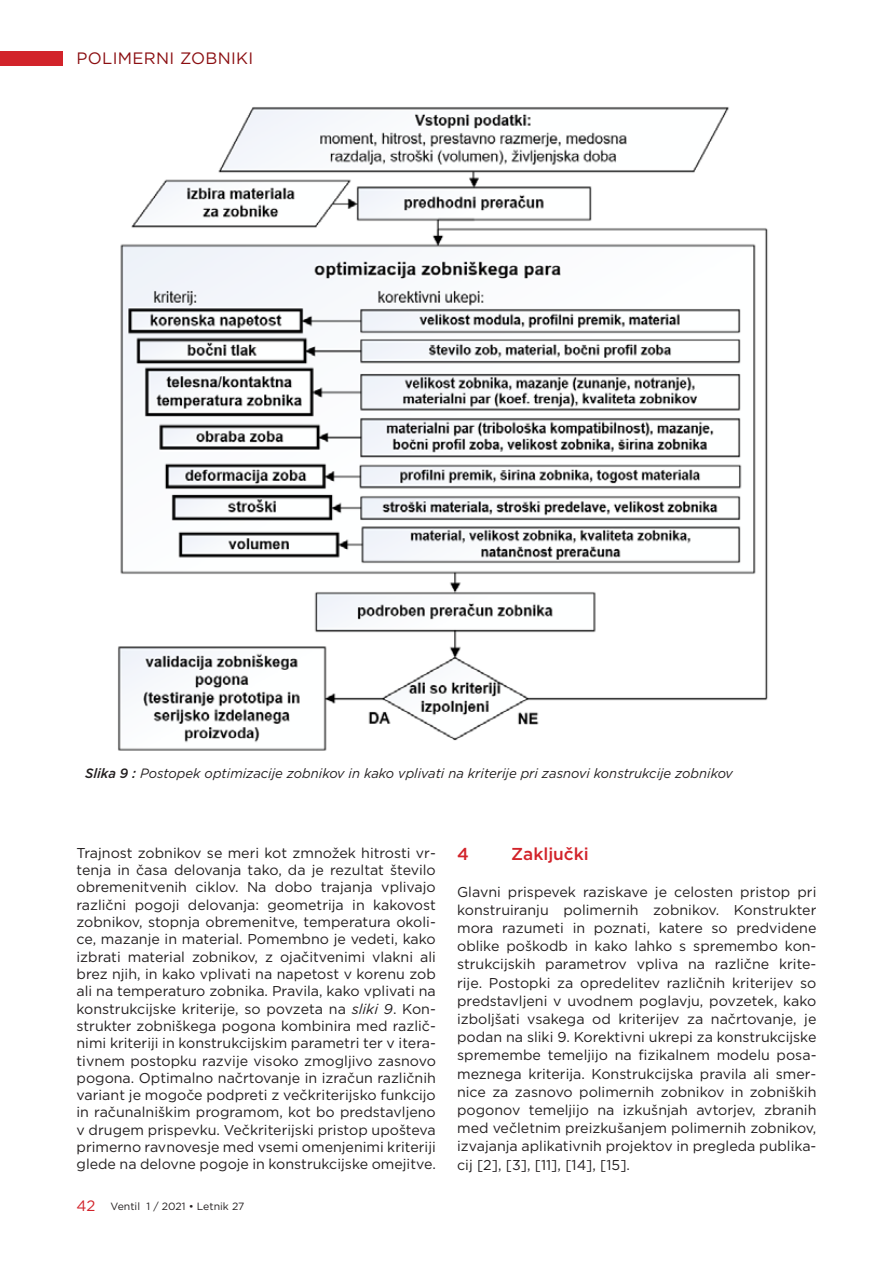
<style>
.page{position:relative;width:893px;height:1263px;background:#fff}
.page>*{position:absolute;margin:0;border:0;box-sizing:border-box;transform-origin:0 0}
.t1{font:500 17.25px "Gotham";color:#d2232a}
.t2{font:16.5px "Gotham";letter-spacing:.02em;color:#8b0e11}
.t3{font:14.25px/17.2px "Gotham";color:#231f20;text-align:justify}
.t4{font:italic 13.5px "Gotham";color:#231f20}
.t5{font:10.5px "Gotham";color:#231f20}
.s1{font-weight:500}
.s2{font-style:italic}
.s3{font-size:15px;color:#d2232a}
</style>
<div class="page">
<div style="left:0;top:51px;width:62px;height:14px;background:#d2232a"></div>
<img style="left:118px;top:107px;width:650px;height:644px">
<p class="t2" style="left:77px;top:48px;width:178px">POLIMERNI ZOBNIKI</p>
<p class="t4" style="left:85px;top:764px;width:649px"><span class="s1">Slika 9 :</span> Postopek optimizacije zobnikov in kako vplivati na kriterije pri zasnovi konstrukcije zobnikov</p>
<p class="t3" style="left:77px;top:844px;width:361px">Trajnost zobnikov se meri kot zmnožek hitrosti vr&shy;tenja in časa delovanja tako, da je rezultat število obremenitvenih ciklov. Na dobo trajanja vplivajo različni pogoji delovanja: geometrija in kakovost zobnikov, stopnja obremenitve, temperatura okoli&shy;ce, mazanje in material. Pomembno je vedeti, kako izbrati material zobnikov, z ojačitvenimi vlakni ali brez njih, in kako vplivati na napetost v korenu zob ali na temperaturo zobnika. Pravila, kako vplivati na konstrukcijske kriterije, so povzeta na <span class="s2">sliki 9</span>. Kon&shy;strukter zobniškega pogona kombinira med različ&shy;nimi kriteriji in konstrukcijskim parametri ter v itera&shy;tivnem postopku razvije visoko zmogljivo zasnovo pogona. Optimalno načrtovanje in izračun različnih variant je mogoče podpreti z večkriterijsko funkcijo in računalniškim programom, kot bo predstavljeno v drugem prispevku. Večkriterijski pristop upošteva primerno ravnovesje med vsemi omenjenimi kriteriji glede na delovne pogoje in konstrukcijske omejitve.</p>
<p class="t1" style="left:457px;top:843px;width:13px">4</p>
<p class="t1" style="left:511px;top:843px;width:79px">Zaključki</p>
<p class="t3" style="left:457px;top:882px;width:361px;line-height:18.1px">Glavni prispevek raziskave je celosten pristop pri konstruiranju polimernih zobnikov. Konstrukter mora razumeti in poznati, katere so predvidene oblike poškodb in kako lahko s spremembo kon&shy;strukcijskih parametrov vpliva na različne krite&shy;rije. Postopki za opredelitev različnih kriterijev so predstavljeni v uvodnem poglavju, povzetek, kako izboljšati vsakega od kriterijev za načrtovanje, je podan na sliki 9. Korektivni ukrepi za konstrukcijske spremembe temeljijo na fizikalnem modelu posa&shy;meznega kriterija. Konstrukcijska pravila ali smer&shy;nice za zasnovo polimernih zobnikov in zobniških pogonov temeljijo na izkušnjah avtorjev, zbranih med večletnim preizkušanjem polimernih zobnikov, izvajanja aplikativnih projektov in pregleda publika&shy;cij [2], [3], [11], [14], [15].</p>
<p class="t5" style="left:77px;top:1199px;width:169px"><span class="s3">42</span> Ventil 1 / 2021 • Letnik 27</p>
</div>
